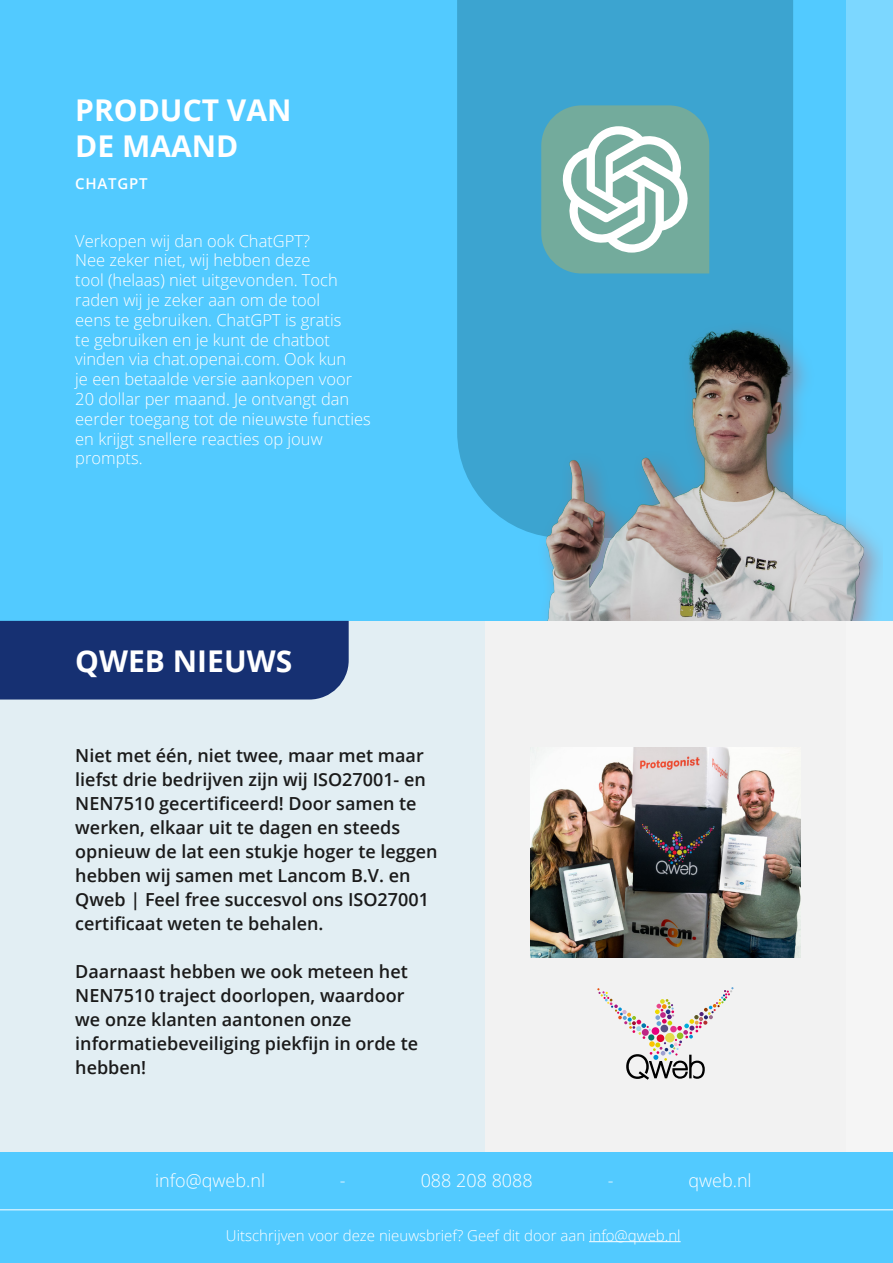
<style>
.page{position:relative;width:893px;height:1263px;background:#fff}
.page>*{position:absolute;margin:0;border:0;box-sizing:border-box;transform-origin:0 0}
.t1{font:700 30px "Open Sans";color:#fff}
.t2{font:600 18px/24px "Open Sans";color:#1a1a1a}
.t3{font:300 18px "Open Sans";color:#fff}
.t4{font:300 16.5px/19.8px "Open Sans";color:#fff}
.t5{font:300 15px "Open Sans";color:#fff}
.t6{font:600 15px "Open Sans";letter-spacing:.05em;color:#fff}
</style>
<div class="page">
<div style="left:0;top:0;width:893px;height:621px;background:#52caff"></div>
<div style="left:0;top:621px;width:893px;height:597px;background:#f2f2f2"></div>
<div style="left:846px;top:0;width:47px;height:621px;background:#7cd7ff"></div>
<div style="left:457px;top:0;width:336px;height:310px;background:#3ca4d0"></div>
<div style="left:0;top:1152px;width:893px;height:111px;background:#52caff"></div>
<hr style="left:589px;top:1241px;width:92px;height:1px;background:#fff">
<svg style="left:598px;top:987px;width:135px;height:92px"></svg>
<hr style="left:0;top:1209px;width:893px;height:1px;background:#fff">
<div style="left:0;top:621px;width:485px;height:531px;background:#e2eef3"></div>
<div style="left:0;top:621px;width:349px;height:78px;background:#163072"></div>
<img style="left:457px;top:310px;width:426px;height:311px">
<svg style="left:541px;top:105px;width:168px;height:168px;background:#8dbcb3"></svg>
<img style="left:530px;top:748px;width:270px;height:209px">
<p class="t1" style="left:75px;top:89px;width:218px">PRODUCT VAN</p>
<p class="t1" style="left:75px;top:125px;width:165px">DE MAAND</p>
<p class="t6" style="left:75px;top:173px;width:74px">CHATGPT</p>
<p class="t4" style="left:75px;top:230px;width:297px">Verkopen wij dan ook ChatGPT?<br>Nee zeker niet, wij hebben deze<br>tool (helaas) niet uitgevonden. Toch raden wij je zeker aan om de tool<br>eens te gebruiken. ChatGPT is gratis<br>te gebruiken en je kunt de chatbot vinden via chat.openai.com. Ook kun<br>je een betaalde versie aankopen voor<br>20 dollar per maand. Je ontvangt dan eerder toegang tot de nieuwste functies en krijgt snellere reacties op jouw prompts.</p>
<p class="t1" style="left:75px;top:640px;width:218px">QWEB NIEUWS</p>
<p class="t2" style="left:75px;top:743px;width:364px">Niet met één, niet twee, maar met maar liefst drie bedrijven zijn wij ISO27001- en NEN7510 gecertificeerd! Door samen te werken, elkaar uit te dagen en steeds opnieuw de lat een stukje hoger te leggen hebben wij samen met Lancom B.V. en Qweb | Feel free succesvol ons ISO27001 certificaat weten te behalen.</p>
<p class="t2" style="left:75px;top:959px;width:344px">Daarnaast hebben we ook meteen het<br>NEN7510 traject doorlopen, waardoor we onze klanten aantonen onze informatiebeveiliging piekfijn in orde te hebben!</p>
<p class="t3" style="left:155px;top:1168px;width:111px">info@qweb.nl</p>
<p class="t3" style="left:340px;top:1168px;width:7px">-</p>
<p class="t3" style="left:421px;top:1168px;width:114px">088 208 8088</p>
<p class="t3" style="left:608px;top:1168px;width:7px">-</p>
<p class="t3" style="left:688px;top:1168px;width:65px">qweb.nl</p>
<p class="t5" style="left:226px;top:1225px;width:456px">Uitschrijven voor deze nieuwsbrief? Geef dit door aan info@qweb.nl</p>
</div>
